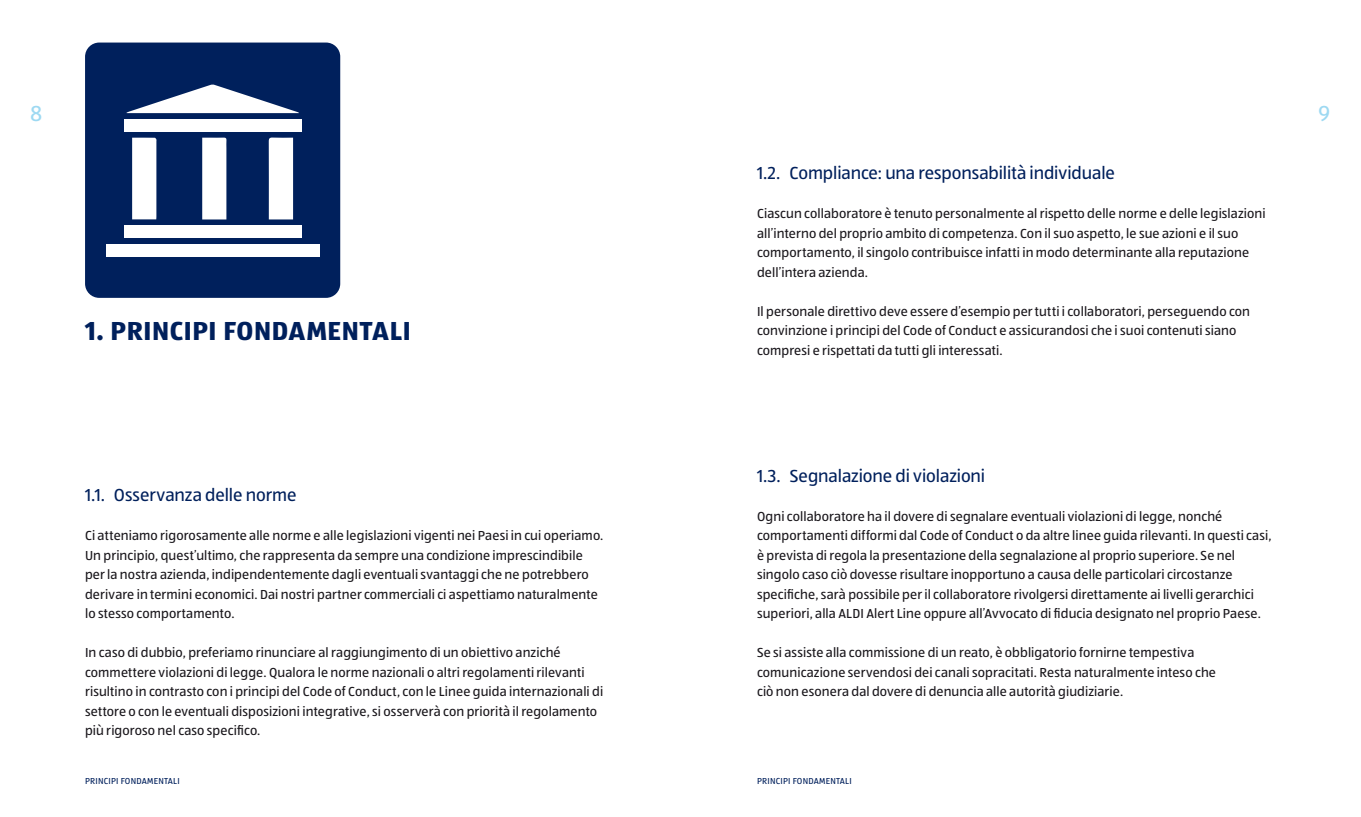
<style>
.page{position:relative;width:1361px;height:817px;background:#fff}
.page>*{position:absolute;margin:0;border:0;box-sizing:border-box;transform-origin:0 0}
.t1{font:700 27px "ALDISUEDOT";letter-spacing:.02em;color:#00205c}
.t2{font:22.5px "ALDISUEDOT";color:#9dd9f2}
.t3{font:18px "ALDISUEDOT";letter-spacing:-.005em;color:#00205c}
.t4{font:13.5px/19.5px "ALDISUEDOT";letter-spacing:.01em;color:#1a171c}
.t5{font:9px "ALDISUEDOT";letter-spacing:.025em;color:#00205c}
</style>
<div class="page">
<div style="left:85px;top:43px;width:255px;height:255px;background:#00205c;border-radius:14px"></div>
<div style="left:106px;top:244px;width:213px;height:13px;background:#fff"></div>
<svg style="left:126px;top:84px;width:173px;height:29px"></svg>
<div style="left:124px;top:119px;width:177px;height:13px;background:#fff"></div>
<div style="left:124px;top:225px;width:177px;height:13px;background:#fff"></div>
<svg style="left:132px;top:138px;width:25px;height:81px;background:#f7f8fa"></svg>
<svg style="left:202px;top:137px;width:25px;height:82px;background:#f4f5f8"></svg>
<div style="left:269px;top:137px;width:24px;height:82px;background:#fff"></div>
<h2 class="t2" style="left:30px;top:98px;width:14px">8</h2>
<h1 class="t1" style="left:85px;top:312px;width:327px">1. PRINCIPI FONDAMENTALI</h1>
<h3 class="t3" style="left:757px;top:161px;width:359px">1.2. Compliance: una responsabilità individuale</h3>
<p class="t4" style="left:757px;top:203px;width:510px">Ciascun collaboratore è tenuto personalmente al rispetto delle norme e delle legislazioni all’interno del proprio ambito di competenza. Con il suo aspetto, le sue azioni e il suo comportamento, il singolo contribuisce infatti in modo determinante alla reputazione dell’intera azienda.</p>
<p class="t4" style="left:757px;top:301px;width:494px">Il personale direttivo deve essere d’esempio per tutti i collaboratori, perseguendo con convinzione i principi del Code of Conduct e assicurandosi che i suoi contenuti siano compresi e rispettati da tutti gli interessati.</p>
<h3 class="t3" style="left:85px;top:483px;width:213px">1.1. Osservanza delle norme</h3>
<p class="t4" style="left:85px;top:525px;width:520px">Ci atteniamo rigorosamente alle norme e alle legislazioni vigenti nei Paesi in cui operiamo.<br>Un principio, quest’ultimo, che rappresenta da sempre una condizione imprescindibile per la nostra azienda, indipendentemente dagli eventuali svantaggi che ne potrebbero derivare in termini economici. Dai nostri partner commerciali ci aspettiamo naturalmente lo stesso comportamento.</p>
<p class="t4" style="left:85px;top:642px;width:520px">In caso di dubbio, preferiamo rinunciare al raggiungimento di un obiettivo anziché commettere violazioni di legge. Qualora le norme nazionali o altri regolamenti rilevanti risultino in contrasto con i principi del Code of Conduct, con le Linee guida internazionali di settore o con le eventuali disposizioni integrative, si osserverà con priorità il regolamento più rigoroso nel caso specifico.</p>
<h3 class="t3" style="left:757px;top:464px;width:230px">1.3. Segnalazione di violazioni</h3>
<p class="t4" style="left:757px;top:506px;width:516px">Ogni collaboratore ha il dovere di segnalare eventuali violazioni di legge, nonché comportamenti difformi dal Code of Conduct o da altre linee guida rilevanti. In questi casi, è prevista di regola la presentazione della segnalazione al proprio superiore. Se nel singolo caso ciò dovesse risultare inopportuno a causa delle particolari circostanze specifiche, sarà possibile per il collaboratore rivolgersi direttamente ai livelli gerarchici superiori, alla ALDI Alert Line oppure all’Avvocato di fiducia designato nel proprio Paese.</p>
<p class="t4" style="left:757px;top:642px;width:460px">Se si assiste alla commissione di un reato, è obbligatorio fornirne tempestiva comunicazione servendosi dei canali sopracitati. Resta naturalmente inteso che ciò non esonera dal dovere di denuncia alle autorità giudiziarie.</p>
<p class="t5" style="left:85px;top:775px;width:96px">PRINCIPI FONDAMENTALI</p>
<p class="t5" style="left:757px;top:775px;width:96px">PRINCIPI FONDAMENTALI</p>
<h2 class="t2" style="left:1318px;top:98px;width:13px">9</h2>
</div>
